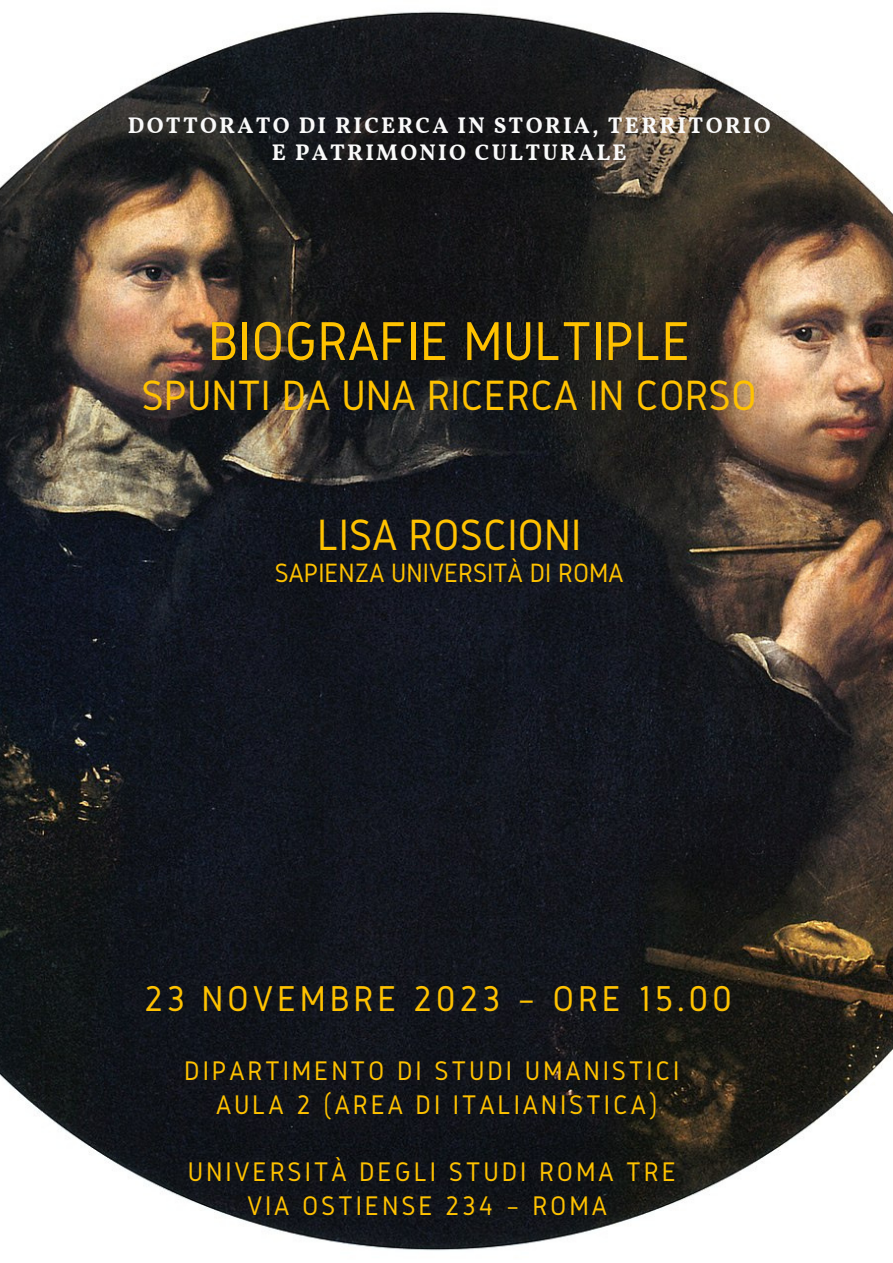
<style>
.page{position:relative;width:893px;height:1263px;background:#fff}
.page>*{position:absolute;margin:0;border:0;box-sizing:border-box;transform-origin:0 0}
.t1{font:56.78px "Gidole";color:#ffc200}
.t2{font:45.53px "Gidole";color:#ffc200}
.t3{font:44.03px "Gidole";color:#ffc200}
.t4{font:37.35px "Gidole";letter-spacing:.1em;color:#ffc200}
.t5{font:27.97px "Gidole";letter-spacing:.1em;color:#ffc200}
.t6{font:27.53px "Gidole";color:#ffc200}
.t7{font:700 22.58px/27px "Vollkorn";letter-spacing:.1em;color:#fafafa;text-align:center}
</style>
<div class="page">
<img style="left:0;top:11px;width:893px;height:1240px">
<svg style="left:78px;top:260px;width:738px;height:326px;background:#3c342f"></svg>
<p class="t7" style="left:128px;top:114px;width:644px">DOTTORATO DI RICERCA IN STORIA, TERRITORIO<br>E PATRIMONIO CULTURALE</p>
<p class="t1" style="left:208px;top:310px;width:484px">BIOGRAFIE MULTIPLE</p>
<p class="t3" style="left:141px;top:371px;width:617px">SPUNTI DA UNA RICERCA IN CORSO</p>
<p class="t2" style="left:317px;top:510px;width:266px">LISA ROSCIONI</p>
<p class="t6" style="left:275px;top:558px;width:350px">SAPIENZA UNIVERSITÀ DI ROMA</p>
<p class="t4" style="left:144px;top:978px;width:589px">23 NOVEMBRE 2023 – ORE 15.00</p>
<p class="t5" style="left:184px;top:1055px;width:497px">DIPARTIMENTO DI STUDI UMANISTICI</p>
<p class="t5" style="left:216px;top:1089px;width:443px">AULA 2 (AREA DI ITALIANISTICA)</p>
<p class="t5" style="left:188px;top:1156px;width:490px">UNIVERSITÀ DEGLI STUDI ROMA TRE</p>
<p class="t5" style="left:247px;top:1190px;width:361px">VIA OSTIENSE 234 – ROMA</p>
</div>
